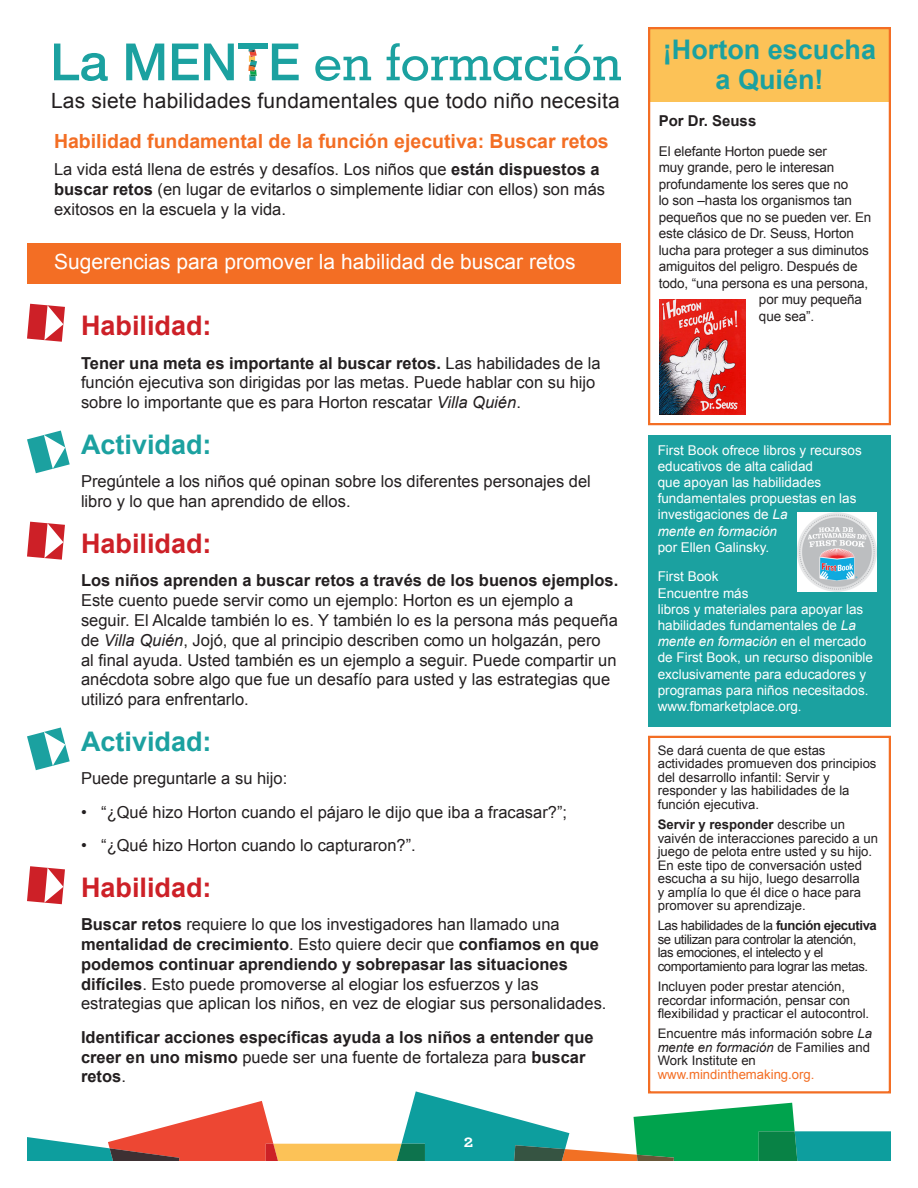
<style>
.page{position:relative;width:918px;height:1188px;background:#fff}
.page>*{position:absolute;margin:0;border:0;box-sizing:border-box;transform-origin:0 0}
.t1{font:700 27px/30px "Arial";color:#1ba1a0;text-align:center}
.t2{font:700 27px "Arial";color:#cd2027}
.t3{font:21px "Arial";letter-spacing:.01em;color:#231f20}
.t4{font:21px "Arial";color:#fff}
.t5{font:700 19.5px "Arial";color:#f36e24}
.t6{font:700 18px "Archer";color:#fff}
.t7{font:16.5px/19.8px "Arial";color:#231f20}
.t8{font:700 16.5px/19.8px "Arial";color:#231f20}
.t9{font:700 15px "Arial";color:#231f20}
.t10{font:13.5px/16.2px "Arial";color:#fff}
.t11{font:13.5px "Arial";letter-spacing:-.01em;color:#231f20}
.t12{font:13.2px/13.5px "Arial";color:#231f20}
.t13{font:13.2px/13.5px "Arial";letter-spacing:-.03em;color:#231f20}
.t14{font:13.2px "Arial";color:#f36e24}
.s1{font-weight:700}
.s2{font-style:italic}
.s3{font-weight:400}
.s4{font-family:"Minion Pro"}
</style>
<div class="page">
<svg style="left:27px;top:1091px;width:864px;height:70px"></svg>
<div style="left:238px;top:44px;width:30px;height:5px;background:#1ba1a0"></div>
<svg style="left:248px;top:49px;width:9px;height:32px"></svg>
<svg style="left:54px;top:44px;width:54px;height:37px"></svg>
<svg style="left:126px;top:44px;width:38px;height:36px"></svg>
<svg style="left:172px;top:44px;width:62px;height:36px"></svg>
<svg style="left:272px;top:44px;width:27px;height:36px"></svg>
<svg style="left:315px;top:56px;width:56px;height:25px"></svg>
<svg style="left:387px;top:43px;width:234px;height:38px"></svg>
<div style="left:648px;top:27px;width:243px;height:74px;background:#fcc257"></div>
<svg style="left:27px;top:431px;width:43px;height:42px"></svg>
<svg style="left:27px;top:304px;width:38px;height:38px"></svg>
<div style="left:648px;top:27px;width:243px;height:398px;border:2px solid #f36e24"></div>
<div style="left:648px;top:435px;width:243px;height:292px;background:#1ba1a0"></div>
<div style="left:648px;top:736px;width:243px;height:358px;border:2px solid #f36e24"></div>
<img style="left:797px;top:512px;width:80px;height:80px">
<svg style="left:27px;top:727px;width:43px;height:43px"></svg>
<svg style="left:27px;top:866px;width:38px;height:38px"></svg>
<div style="left:27px;top:243px;width:594px;height:41px;background:#f36e24"></div>
<img style="left:659px;top:300px;width:87px;height:115px">
<svg style="left:27px;top:522px;width:38px;height:38px"></svg>
<p class="t3" style="left:51px;top:87px;width:570px">Las siete habilidades fundamentales que todo niño necesita</p>
<p class="t5" style="left:54px;top:129px;width:556px">Habilidad fundamental de la función ejecutiva: Buscar retos</p>
<p class="t7" style="left:54px;top:160px;width:553px">La vida está llena de estrés y desafíos. Los niños que <span class="s1">están dispuestos a buscar retos</span> (en lugar de evitarlos o simplemente lidiar con ellos) son más exitosos en la escuela y la vida.</p>
<p class="t4" style="left:54px;top:248px;width:523px">Sugerencias para promover la habilidad de buscar retos</p>
<h1 class="t2" style="left:81px;top:308px;width:132px">Habilidad:</h1>
<p class="t7" style="left:81px;top:353px;width:521px"><span class="s1">Tener una meta es importante al buscar retos.</span> Las habilidades de la función ejecutiva son dirigidas por las metas. Puede hablar con su hijo sobre lo importante que es para Horton rescatar <span class="s2">Villa Quién</span>.</p>
<h1 class="t1" style="left:81px;top:430px;width:132px">Actividad:</h1>
<p class="t7" style="left:81px;top:472px;width:511px">Pregúntele a los niños qué opinan sobre los diferentes personajes del libro y lo que han aprendido de ellos.</p>
<h1 class="t2" style="left:81px;top:526px;width:132px">Habilidad:</h1>
<p class="t8" style="left:81px;top:571px;width:539px">Los niños aprenden a buscar retos a través de los buenos ejemplos.</p>
<p class="t7" style="left:81px;top:591px;width:538px">Este cuento puede servir como un ejemplo: Horton es un ejemplo a seguir. El Alcalde también lo es. Y también lo es la persona más pequeña de <span class="s2">Villa Quién</span>, Jojó, que al principio describen como un holgazán, pero<br>al final ayuda. Usted también es un ejemplo a seguir. Puede compartir un anécdota sobre algo que fue un desafío para usted y las estrategias que utilizó para enfrentarlo.</p>
<h1 class="t1" style="left:81px;top:727px;width:132px">Actividad:</h1>
<p class="t7" style="left:81px;top:769px;width:208px">Puede preguntarle a su hijo:</p>
<p class="t7" style="left:81px;top:802px;width:488px">• “¿Qué hizo Horton cuando el pájaro le dijo que iba a fracasar?”;</p>
<p class="t7" style="left:81px;top:836px;width:336px">• “¿Qué hizo Horton cuando lo capturaron?”.</p>
<h1 class="t2" style="left:81px;top:869px;width:132px">Habilidad:</h1>
<p class="t7" style="left:81px;top:915px;width:527px"><span class="s1">Buscar retos</span> requiere lo que los investigadores han llamado una <span class="s1">mentalidad de crecimiento</span>. Esto quiere decir que <span class="s1">confiamos en que podemos continuar aprendiendo y sobrepasar las situaciones difíciles</span>. Esto puede promoverse al elogiar los esfuerzos y las estrategias que aplican los niños, en vez de elogiar sus personalidades.</p>
<p class="t8" style="left:81px;top:1028px;width:514px">Identificar acciones específicas ayuda a los niños a entender que creer en uno mismo <span class="s3">puede ser una fuente de fortaleza para</span> buscar retos<span class="s3">.</span></p>
<p class="t6" style="left:464px;top:1127px;width:11px">2</p>
<h1 class="t1" style="left:663px;top:35px;width:215px">¡Horton escucha a Quién!</h1>
<p class="t9" style="left:659px;top:110px;width:99px">Por Dr. Seuss</p>
<p class="t11" style="left:659px;top:142px;width:170px">El elefante Horton puede ser</p>
<p class="t11" style="left:659px;top:159px;width:177px">muy grande, pero le interesan</p>
<p class="t11" style="left:659px;top:175px;width:191px">profundamente los seres que no</p>
<p class="t11" style="left:659px;top:192px;width:195px">lo son –hasta los organismos tan</p>
<p class="t11" style="left:659px;top:208px;width:214px">pequeños que no se pueden ver. En</p>
<p class="t11" style="left:659px;top:225px;width:197px">este clásico de Dr. Seuss, Horton</p>
<p class="t11" style="left:659px;top:241px;width:212px">lucha para proteger a sus diminutos</p>
<p class="t11" style="left:659px;top:258px;width:201px">amiguitos del peligro. Después de</p>
<p class="t11" style="left:659px;top:274px;width:211px">todo, “una persona es una persona,</p>
<p class="t11" style="left:759px;top:291px;width:105px">por muy pequeña</p>
<p class="t11" style="left:759px;top:307px;width:57px">que sea”.</p>
<p class="t10" style="left:658px;top:442px;width:206px">First Book ofrece libros y recursos educativos de alta calidad<br>que apoyan las habilidades fundamentales propuestas en las investigaciones de <span class="s2">La<br>mente en formación</span></p>
<p class="t10" style="left:658px;top:539px;width:113px">por Ellen Galinsky.</p>
<p class="t10" style="left:658px;top:569px;width:217px">First Book<br>Encuentre más<br>libros y materiales para apoyar las habilidades fundamentales de <span class="s2">La mente en formación</span> en el mercado de First Book, un recurso disponible exclusivamente para educadores y programas para niños necesitados. www.fbmarketplace.org<span class="s4">.</span></p>
<p class="t12" style="left:658px;top:744px;width:220px">Se dará cuenta de que estas actividades promueven dos principios del desarrollo infantil: Servir y responder y las habilidades de la función ejecutiva.</p>
<p class="t12" style="left:658px;top:818px;width:222px"><span class="s1">Servir y responder</span> describe un vaivén de interacciones parecido a un juego de pelota entre usted y su hijo.<br>En este tipo de conversación usted escucha a su hijo, luego desarrolla<br>y amplía lo que él dice o hace para promover su aprendizaje.</p>
<p class="t13" style="left:658px;top:919px;width:221px">Las habilidades de la <span class="s1">función ejecutiva </span>se utilizan para controlar la atención,<br>las emociones, el intelecto y el comportamiento para lograr las metas.</p>
<p class="t12" style="left:658px;top:980px;width:213px">Incluyen poder prestar atención, recordar información, pensar con flexibilidad y practicar el autocontrol.</p>
<p class="t12" style="left:658px;top:1027px;width:216px">Encuentre más información sobre <span class="s2">La mente en formación</span> de Families and<br>Work Institute en</p>
<p class="t14" style="left:658px;top:1066px;width:158px">www.mindinthemaking.org.</p>
</div>
